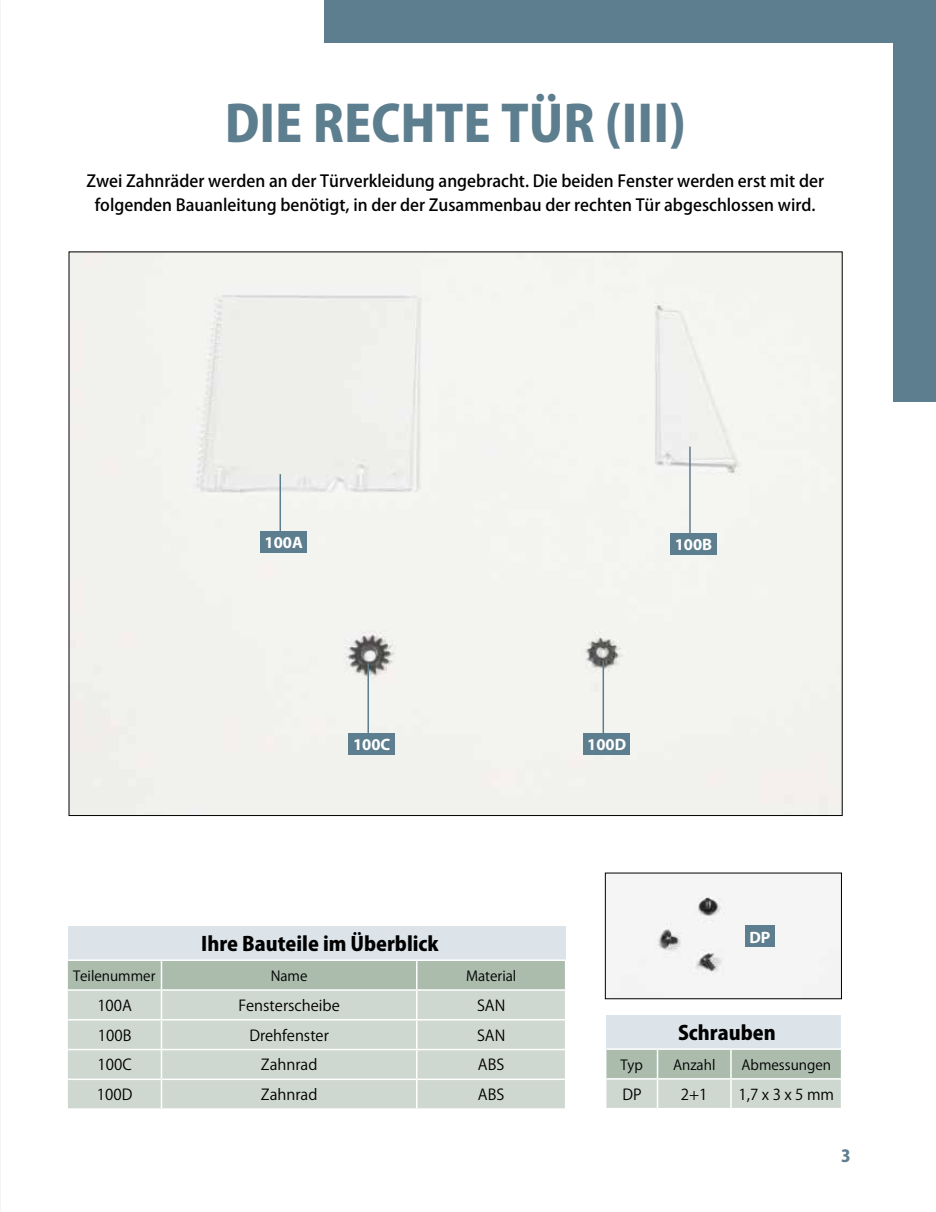
<style>
.page{position:relative;width:936px;height:1212px;background:#fff}
.page>*{position:absolute;margin:0;border:0;box-sizing:border-box;transform-origin:0 0}
.t1{font:800 49.5px "Koz Go Pro";color:#5d7e8e}
.t2{font:800 19.5px "Koz Go Pro";color:#000}
.t3{font:500 16.5px/24px "Koz Go Pro";color:#000;text-align:center}
.t4{font:700 16.5px "Myriad Pro";color:#fff}
.t5{font:800 16.5px "Koz Go Pro";color:#5d7e8e}
.t6{font:15px "Koz Go Pro";color:#000}
.t7{font:13.8px "Koz Go Pro";color:#000}
</style>
<div class="page">
<div style="left:71px;top:253px;width:769px;height:561px;background:#f3f4ef"></div>
<div style="left:68px;top:926px;width:497px;height:34px;background:#dce4ea"></div>
<svg style="left:68px;top:961px;width:498px;height:147px;background:#cad4cb"></svg>
<hr style="left:68px;top:959px;width:93px;height:2px;background:#fff">
<hr style="left:161px;top:959px;width:256px;height:2px;background:#fff">
<hr style="left:417px;top:959px;width:149px;height:2px;background:#fff">
<hr style="left:279px;top:474px;width:2px;height:64px;background:#5d7e8e">
<div style="left:260px;top:532px;width:47px;height:21px;background:#5d7e8e"></div>
<hr style="left:689px;top:447px;width:1px;height:93px;background:#5d7e8e">
<div style="left:670px;top:533px;width:46px;height:22px;background:#5d7e8e"></div>
<div style="left:611px;top:896px;width:228px;height:101px;background:#f5f5f5"></div>
<div style="left:606px;top:1015px;width:235px;height:34px;background:#dce4ea"></div>
<svg style="left:606px;top:1050px;width:235px;height:58px;background:#bfccc1"></svg>
<hr style="left:840px;top:1079px;width:2px;height:29px;background:#fff">
<hr style="left:840px;top:1015px;width:2px;height:33px;background:#fff">
<hr style="left:606px;top:1048px;width:51px;height:2px;background:#fff">
<hr style="left:657px;top:1048px;width:74px;height:2px;background:#fff">
<hr style="left:731px;top:1048px;width:111px;height:2px;background:#fff">
<div style="left:745px;top:926px;width:29px;height:21px;background:#5d7e8e"></div>
<hr style="left:367px;top:663px;width:2px;height:77px;background:#5d7e8e">
<div style="left:348px;top:733px;width:47px;height:21px;background:#5d7e8e"></div>
<hr style="left:602px;top:661px;width:2px;height:79px;background:#5d7e8e">
<div style="left:583px;top:733px;width:47px;height:21px;background:#5d7e8e"></div>
<div style="left:893px;top:0;width:42px;height:401px;background:#5d7e8e"></div>
<div style="left:325px;top:0;width:610px;height:43px;background:#5d7e8e"></div>
<h1 class="t1" style="left:225px;top:91px;width:462px">DIE RECHTE TÜR (III)</h1>
<p class="t3" style="left:86px;top:170px;width:739px">Zwei Zahnräder werden an der Türverkleidung angebracht. Die beiden Fenster werden erst mit der folgenden Bauanleitung benötigt, in der der Zusammenbau der rechten Tür abgeschlossen wird.</p>
<p class="t4" style="left:264px;top:532px;width:40px">100A</p>
<p class="t4" style="left:674px;top:534px;width:39px">100B</p>
<p class="t4" style="left:353px;top:734px;width:39px">100C</p>
<p class="t4" style="left:587px;top:734px;width:40px">100D</p>
<p class="t2" style="left:201px;top:931px;width:239px">Ihre Bauteile im Überblick</p>
<p class="t7" style="left:73px;top:967px;width:84px">Teilenummer</p>
<p class="t7" style="left:271px;top:967px;width:38px">Name</p>
<p class="t7" style="left:466px;top:967px;width:52px">Material</p>
<p class="t6" style="left:97px;top:996px;width:36px">100A</p>
<p class="t6" style="left:238px;top:996px;width:103px">Fensterscheibe</p>
<p class="t6" style="left:477px;top:996px;width:30px">SAN</p>
<p class="t6" style="left:98px;top:1025px;width:35px">100B</p>
<p class="t6" style="left:249px;top:1025px;width:81px">Drehfenster</p>
<p class="t6" style="left:477px;top:1025px;width:30px">SAN</p>
<p class="t6" style="left:98px;top:1055px;width:36px">100C</p>
<p class="t6" style="left:261px;top:1055px;width:58px">Zahnrad</p>
<p class="t6" style="left:478px;top:1055px;width:28px">ABS</p>
<p class="t6" style="left:97px;top:1085px;width:37px">100D</p>
<p class="t6" style="left:261px;top:1085px;width:58px">Zahnrad</p>
<p class="t6" style="left:478px;top:1085px;width:28px">ABS</p>
<p class="t4" style="left:749px;top:926px;width:23px">DP</p>
<p class="t2" style="left:678px;top:1020px;width:99px">Schrauben</p>
<p class="t7" style="left:620px;top:1055px;width:24px">Typ</p>
<p class="t7" style="left:673px;top:1055px;width:44px">Anzahl</p>
<p class="t7" style="left:741px;top:1055px;width:91px">Abmessungen</p>
<p class="t6" style="left:622px;top:1084px;width:21px">DP</p>
<p class="t6" style="left:681px;top:1084px;width:28px">2+1</p>
<p class="t6" style="left:738px;top:1084px;width:97px">1,7 x 3 x 5 mm</p>
<p class="t5" style="left:841px;top:1145px;width:11px">3</p>
</div>
